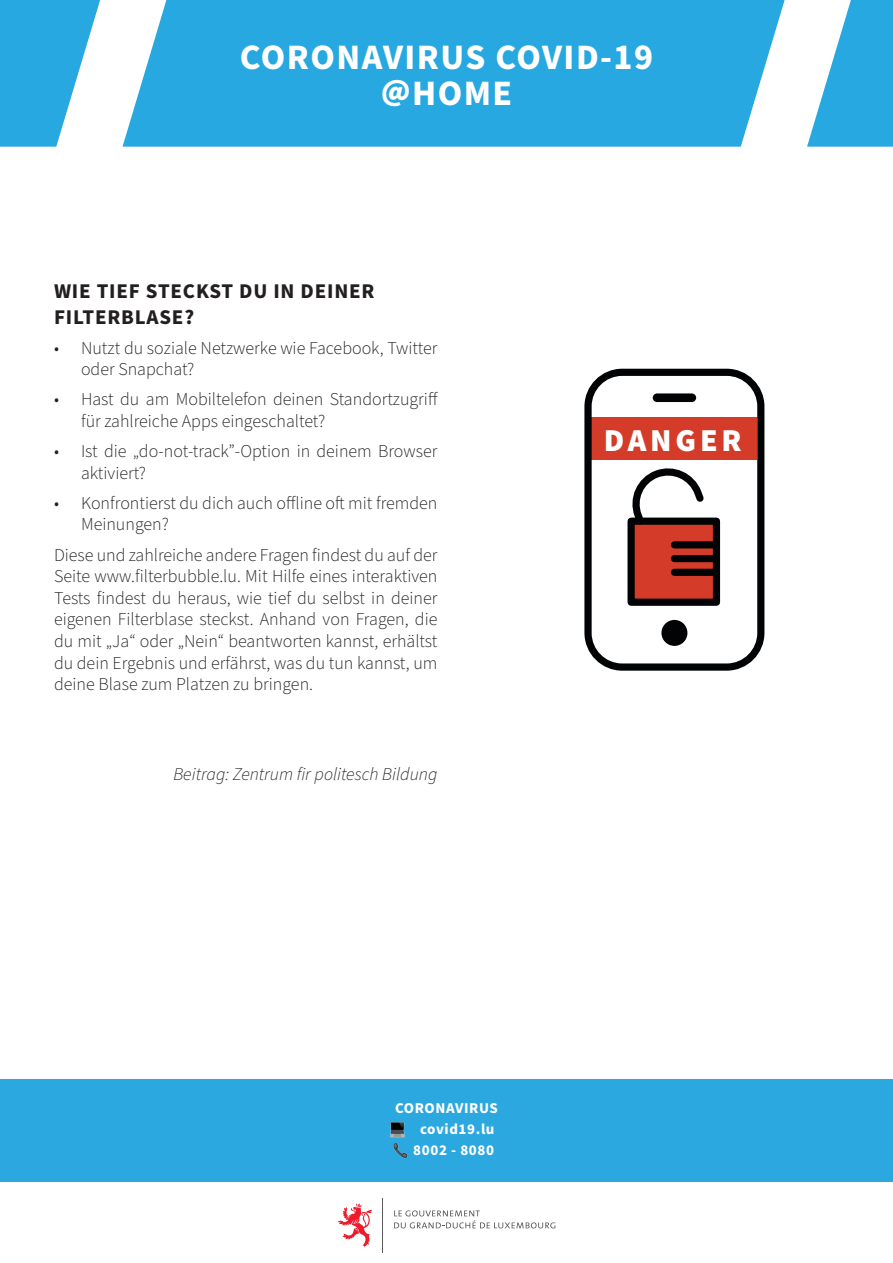
<style>
.page{position:relative;width:893px;height:1263px;background:#fff}
.page>*{position:absolute;margin:0;border:0;box-sizing:border-box;transform-origin:0 0}
.t1{font:700 35.85px "Source Sans Pro";letter-spacing:.04em;color:#fff}
.t2{font:900 31.95px "Source Sans Pro";letter-spacing:.12em;color:#fff}
.Sous-Titre{font:700 21px/25.2px "Source Sans Pro";letter-spacing:.04em;color:#231f20}
.Texte{font:300 18px/21.6px "Source Sans Pro";color:#231f20}
.contribution{font:italic 300 18px "Source Sans Pro";color:#231f20}
.t3{font:700 15px "Source Sans Pro";letter-spacing:.04em;color:#fff}
</style>
<div class="page">
<svg style="left:0;top:0;width:100px;height:147px"></svg>
<svg style="left:807px;top:0;width:86px;height:147px"></svg>
<svg style="left:123px;top:0;width:662px;height:147px;background:#35ade2"></svg>
<svg style="left:584px;top:369px;width:180px;height:302px"></svg>
<div style="left:661px;top:620px;width:26px;height:26px;background:#020304;border-radius:50%"></div>
<div style="left:653px;top:393px;width:43px;height:9px;background:#020304;border-radius:4px"></div>
<div style="left:631px;top:521px;width:85px;height:81px;background:#d43b29"></div>
<div style="left:627px;top:518px;width:93px;height:88px;border:7px solid #020304"></div>
<svg style="left:631px;top:467px;width:78px;height:63px"></svg>
<div style="left:674px;top:541px;width:42px;height:7px;background:#020304"></div>
<div style="left:674px;top:555px;width:42px;height:7px;background:#020304"></div>
<div style="left:674px;top:569px;width:42px;height:7px;background:#020304"></div>
<svg style="left:394px;top:1210px;width:161px;height:18px"></svg>
<svg style="left:338px;top:1203px;width:34px;height:44px"></svg>
<hr style="left:382px;top:1198px;width:1px;height:54px;background:#5a5a5d">
<div style="left:0;top:1079px;width:893px;height:102px;background:#2ba8e0"></div>
<img style="left:393px;top:1142px;width:15px;height:17px">
<img style="left:389px;top:1122px;width:16px;height:16px">
<p class="t1" style="left:240px;top:33px;width:415px">CORONAVIRUS COVID-19</p>
<p class="t1" style="left:381px;top:69px;width:133px">@HOME</p>
<p class="Sous-Titre" style="left:54px;top:279px;width:322px">WIE TIEF STECKST DU IN DEINER<br>FILTERBLASE?</p>
<p class="Texte" style="left:81px;top:337px;width:358px;text-indent:-27px">• Nutzt du soziale Netzwerke wie Facebook, Twitter oder Snapchat?</p>
<p class="Texte" style="left:81px;top:389px;width:358px;text-indent:-27px">• Hast du am Mobiltelefon deinen Standortzugriff für zahlreiche Apps eingeschaltet?</p>
<p class="Texte" style="left:81px;top:441px;width:358px;text-indent:-27px">• Ist die „do-not-track”-Option in deinem Browser aktiviert?</p>
<p class="Texte" style="left:81px;top:493px;width:358px;text-indent:-27px">• Konfrontierst du dich auch offline oft mit fremden<br>Meinungen?</p>
<p class="Texte" style="left:54px;top:544px;width:385px;text-align:justify">Diese und zahlreiche andere Fragen findest du auf der Seite www.filterbubble.lu. Mit Hilfe eines interaktiven Tests findest du heraus, wie tief du selbst in deiner eigenen Filterblase steckst. Anhand von Fragen, die du mit „Ja“ oder „Nein“ beantworten kannst, erhältst du dein Ergebnis und erfährst, was du tun kannst, um deine Blase zum Platzen zu bringen.</p>
<p class="contribution" style="left:173px;top:762px;width:266px">Beitrag: Zentrum fir politesch Bildung</p>
<p class="t2" style="left:604px;top:418px;width:139px">DANGER</p>
<p class="t3" style="left:395px;top:1097px;width:104px">CORONAVIRUS</p>
<p class="t3" style="left:420px;top:1118px;width:76px">covid19.lu</p>
<p class="t3" style="left:413px;top:1139px;width:82px">8002 - 8080</p>
</div>
